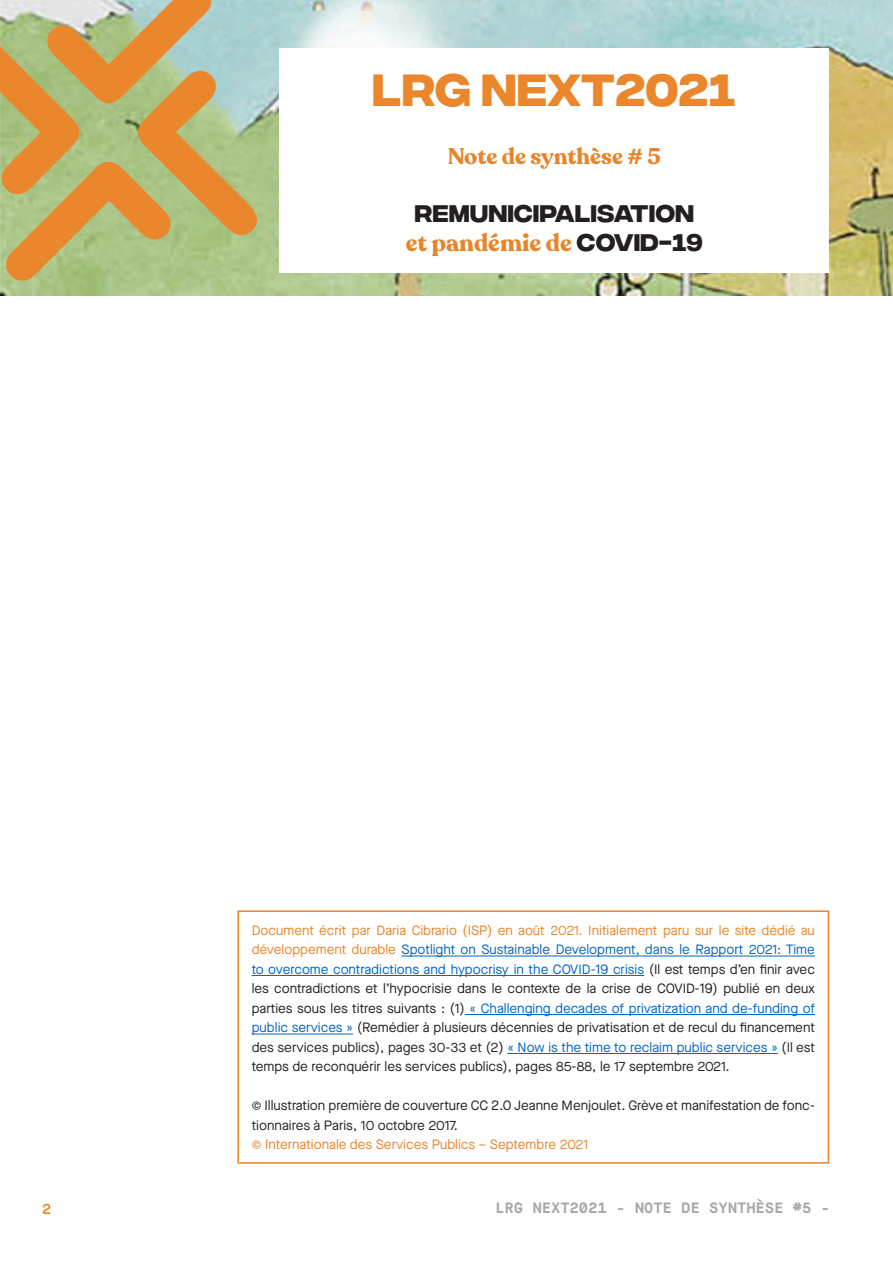
<style>
.page{position:relative;width:893px;height:1263px;background:#fff}
.page>*{position:absolute;margin:0;border:0;box-sizing:border-box;transform-origin:0 0}
.t1{font:600 45px "Integral CF";color:#ea872c}
.t2{font:600 24px/28.8px "Integral CF";color:#231f20;text-align:center}
.t3{font:700 22.5px "Recoleta";color:#e98529}
.t4{font:700 15px "Maison Mono";color:#a8a8a6}
.t5{font:600 15px "Maison Neue";color:#ea872c}
.Body_Text{font:13.5px/19.5px "Maison Neue";color:#231f20;text-align:justify}
.Body_Text-2{font:13.5px "Maison Neue";color:#e98529}
.s1{font-family:"Recoleta";font-weight:700;color:#e98529}
.s2{color:#e98529}
.s3{color:#0563c1}
</style>
<div class="page">
<img style="left:0;top:0;width:893px;height:296px">
<svg style="left:0;top:0;width:260px;height:282px;background:#c1b172"></svg>
<div style="left:280px;top:48px;width:549px;height:224px;background:#fff"></div>
<hr style="left:402px;top:955px;width:413px;height:1px;background:#0563c1">
<hr style="left:252px;top:975px;width:392px;height:1px;background:#0563c1">
<hr style="left:465px;top:1014px;width:350px;height:1px;background:#0563c1">
<hr style="left:252px;top:1033px;width:101px;height:1px;background:#0563c1">
<hr style="left:507px;top:1053px;width:271px;height:1px;background:#0563c1">
<div style="left:237px;top:910px;width:592px;height:254px;border:2px solid #e98529"></div>
<p class="t1" style="left:372px;top:65px;width:365px">LRG NEXT2021</p>
<p class="t3" style="left:448px;top:143px;width:215px">Note de synthèse # 5</p>
<p class="t2" style="left:406px;top:201px;width:299px">REMUNICIPALISATION <span class="s1">et pandémie de</span> COVID-19</p>
<p class="Body_Text" style="left:252px;top:920px;width:565px"><span class="s2">Document écrit par Daria Cibrario (ISP) en août 2021. Initialement paru sur le site dédié au développement durable</span> <span class="s3">Spotlight on Sustainable Development, dans le Rapport 2021: Time to overcome contradictions and hypocrisy in the COVID-19 crisis</span> (Il est temps d’en finir avec les contradictions et l’hypocrisie dans le contexte de la crise de COVID-19) publié en deux parties sous les titres suivants : (1) <span class="s3">« Challenging decades of privatization and de-funding of public services »</span> (Remédier à plusieurs décennies de privatisation et de recul du financement des services publics), pages 30-33 et (2) <span class="s3">« Now is the time to reclaim public services »</span> (Il est temps de reconquérir les services publics), pages 85-88, le 17 septembre 2021.</p>
<p class="Body_Text" style="left:252px;top:1096px;width:565px">© Illustration première de couverture CC 2.0 Jeanne Menjoulet. Grève et manifestation de fonc&shy;tionnaires à Paris, 10 octobre 2017.</p>
<p class="Body_Text-2" style="left:252px;top:1136px;width:338px">© Internationale des Services Publics – Septembre 2021</p>
<p class="t5" style="left:42px;top:1198px;width:11px">2</p>
<p class="t4" style="left:495px;top:1198px;width:336px">LRG NEXT2021 - NOTE DE SYNTHÈSE #5 -</p>
</div>
